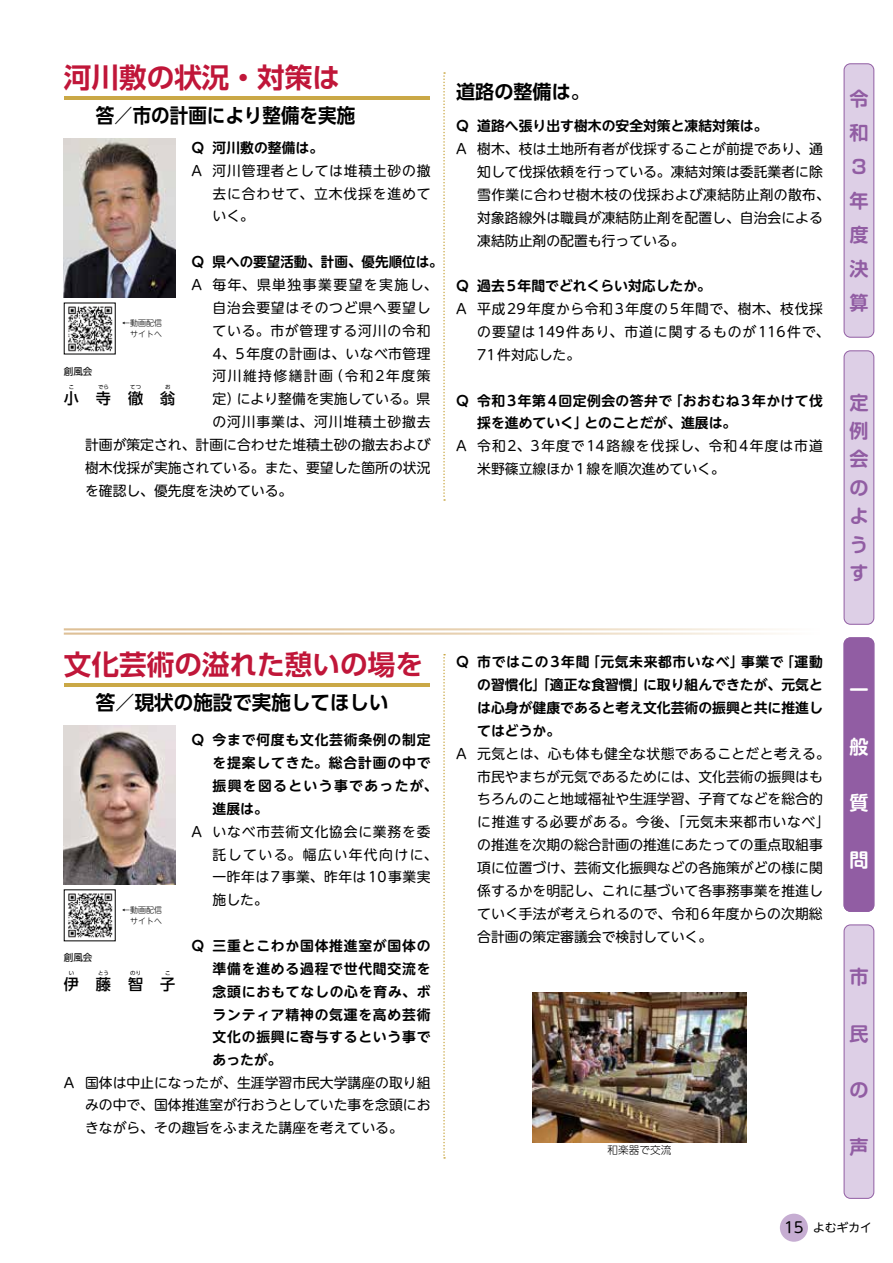
<style>
.page{position:relative;width:893px;height:1263px;background:#fff}
.page>*{position:absolute;margin:0;border:0;box-sizing:border-box;transform-origin:0 0}
.t1{font:700 27.6px "UD Shin Go Pro De";color:#c01639}
.t2{font:700 19.95px "UD Shin Go Pro De";color:#000}
.t3{font:700 19.95px "UD Shin Go Pro De";color:#000;scale:.93 1}
.t4{font:700 19.2px/34px "Soft Go Std De";color:#915da3}
.t5{font:700 19.2px "UD Shin Go Pro De";color:#000}
.t6{font:700 19.2px "Soft Go Std De";color:#fff}
.t7{font:500 15.15px "UD Shin Go Pro";color:#000}
.t8{font:13.8px/22.8px "UD Shin M Go Pro";color:#000;text-align:justify}
.t9{font:700 13.8px/22.8px "UD Shin M Go Pro De";color:#000;text-align:justify}
.t10{font:13.8px/22.8px "UD Shin M Go Pro";letter-spacing:.06em;color:#000}
.t11{font:13.8px/22.8px "UD Shin M Go Pro";letter-spacing:.07em;color:#000}
.t12{font:13.8px/22.8px "UD Shin M Go Pro";letter-spacing:.055em;color:#000}
.t13{font:700 13.8px/22.8px "UD Shin M Go Pro De";letter-spacing:.06em;color:#000}
.t14{font:700 13.8px/22.8px "UD Shin M Go Pro De";letter-spacing:.03em;color:#000}
.t15{font:11.7px "UD Shin M Go Pro";color:#000}
.t16{font:300 10.65px "UD Shin Go Pro";color:#000}
.t17{font:9.6px "UD Shin Go Pro";color:#000}
.t18{font:300 7.95px/10.6px "UD Shin M Go Pro";color:#000}
.t19{font:5.4px "UD Shin Go Pro";color:#000}
.s1{font-size:14.85px}
</style>
<div class="page">
<hr style="left:64px;top:97px;width:365px;height:3px;background:#caa846">
<svg style="left:443px;top:72px;width:2px;height:429px"></svg>
<img style="left:64px;top:138px;width:111px;height:160px">
<img style="left:68px;top:306px;width:45px;height:46px">
<hr style="left:64px;top:684px;width:365px;height:3px;background:#caa846">
<svg style="left:443px;top:654px;width:2px;height:505px"></svg>
<img style="left:64px;top:725px;width:111px;height:160px">
<img style="left:68px;top:893px;width:45px;height:45px">
<img style="left:533px;top:993px;width:213px;height:149px">
<div style="left:844px;top:64px;width:30px;height:273px;background:#ddcfe6;border-radius:6px"></div>
<div style="left:844px;top:63px;width:30px;height:275px;border:1px solid #915da3;border-radius:6px"></div>
<div style="left:844px;top:351px;width:30px;height:273px;background:#ddcfe6;border-radius:6px"></div>
<div style="left:844px;top:350px;width:30px;height:275px;border:1px solid #915da3;border-radius:6px"></div>
<div style="left:844px;top:925px;width:30px;height:273px;background:#ddcfe6;border-radius:6px"></div>
<div style="left:844px;top:924px;width:30px;height:275px;border:1px solid #915da3;border-radius:6px"></div>
<div style="left:780px;top:1214px;width:28px;height:28px;background:#c6add2;border-radius:50%"></div>
<div style="left:844px;top:638px;width:30px;height:273px;background:#915da3;border-radius:6px"></div>
<div style="left:844px;top:637px;width:30px;height:275px;border:1px solid #915da3;border-radius:6px"></div>
<h1 class="t1" style="left:64px;top:55px;width:278px">河川敷の状況・対策は</h1>
<h2 class="t3" style="left:96px;top:100px;width:281px">答／市の計画により整備を実施</h2>
<p class="t18" style="left:122px;top:317px;width:41px">←動画配信　サイトへ</p>
<p class="t17" style="left:64px;top:363px;width:30px">創風会</p>
<p class="t19" style="left:69px;top:382px;width:7px">こ</p>
<p class="t7" style="left:64px;top:386px;width:17px">小</p>
<p class="t19" style="left:98px;top:382px;width:12px">でら</p>
<p class="t7" style="left:96px;top:386px;width:17px">寺</p>
<p class="t19" style="left:130px;top:382px;width:12px">てつ</p>
<p class="t7" style="left:128px;top:386px;width:17px">徹</p>
<p class="t19" style="left:165px;top:382px;width:7px">お</p>
<p class="t7" style="left:160px;top:386px;width:17px">翁</p>
<p class="t9" style="left:191px;top:135px;width:133px">Q 河川敷の整備は。</p>
<p class="t8" style="left:213px;top:158px;width:219px;text-indent:-21px">A 河川管理者としては堆積土砂の撤去に合わせて、立木伐採を進めていく。</p>
<p class="t9" style="left:191px;top:250px;width:253px">Q 県への要望活動、計画、優先順位は。</p>
<p class="t10" style="left:213px;top:273px;width:226px;text-indent:-21px">A 毎年、県単独事業要望を実施し、自治会要望はそのつど県へ要望している。市が管理する河川の令和<br>4、5年度の計画は、いなべ市管理河川維持修繕計画（令和2年度策定）により整備を実施している。県の河川事業は、河川堆積土砂撤去</p>
<p class="t8" style="left:85px;top:432px;width:347px">計画が策定され、計画に合わせた堆積土砂の撤去および樹木伐採が実施されている。また、要望した箇所の状況を確認し、優先度を決めている。</p>
<h3 class="t5" style="left:456px;top:76px;width:135px">道路の整備は。</h3>
<p class="t9" style="left:456px;top:114px;width:313px">Q 道路へ張り出す樹木の安全対策と凍結対策は。</p>
<p class="t8" style="left:477px;top:137px;width:354px;text-align:left;text-indent:-21px">A 樹木、枝は土地所有者が伐採することが前提であり、通知して伐採依頼を行っている。凍結対策は委託業者に除雪作業に合わせ樹木枝の伐採および凍結防止剤の散布、対象路線外は職員が凍結防止剤を配置し、自治会による凍結防止剤の配置も行っている。</p>
<p class="t9" style="left:456px;top:274px;width:256px">Q 過去5年間でどれくらい対応したか。</p>
<p class="t11" style="left:477px;top:297px;width:354px;text-indent:-21px">A 平成29年度から令和3年度の5年間で、樹木、枝伐採の要望は149件あり、市道に関するものが116件で、<br>71件対応した。</p>
<p class="t14" style="left:477px;top:388px;width:347px;text-indent:-21px">Q 令和3年第4回定例会の答弁で「おおむね3年かけて伐採を進めていく」とのことだが、進展は。</p>
<p class="t11" style="left:477px;top:434px;width:347px;text-indent:-21px">A 令和2、3年度で14路線を伐採し、令和4年度は市道米野篠立線ほか1線を順次進めていく。</p>
<h3 class="t4" style="left:849px;top:80px;width:20px">令和<br>３年度決算</h3>
<h3 class="t4" style="left:849px;top:387px;width:20px;line-height:28.3px">定例会のようす</h3>
<h1 class="t1" style="left:64px;top:642px;width:361px">文化芸術の溢れた憩いの場を</h1>
<h2 class="t2" style="left:96px;top:686px;width:294px">答／現状の施設で実施してほしい</h2>
<p class="t18" style="left:122px;top:904px;width:41px">←動画配信　サイトへ</p>
<p class="t17" style="left:64px;top:950px;width:30px">創風会</p>
<p class="t19" style="left:69px;top:969px;width:7px">い</p>
<p class="t7" style="left:64px;top:972px;width:17px">伊</p>
<p class="t19" style="left:98px;top:969px;width:12px">とう</p>
<p class="t7" style="left:96px;top:972px;width:17px">藤</p>
<p class="t19" style="left:130px;top:969px;width:12px">のり</p>
<p class="t7" style="left:128px;top:972px;width:17px">智</p>
<p class="t19" style="left:165px;top:969px;width:7px">こ</p>
<p class="t7" style="left:160px;top:972px;width:17px">子</p>
<p class="t13" style="left:213px;top:728px;width:226px;text-indent:-21px">Q 今まで何度も文化芸術条例の制定を提案してきた。総合計画の中で振興を図るという事であったが、進展は。</p>
<p class="t12" style="left:213px;top:819px;width:226px;text-indent:-21px">A いなべ市芸術文化協会に業務を委託している。幅広い年代向けに、一昨年は7事業、昨年は10事業実施した。</p>
<p class="t9" style="left:213px;top:934px;width:219px;text-indent:-21px">Q 三重とこわか国体推進室が国体の準備を進める過程で世代間交流を念頭におもてなしの心を育み、ボランティア精神の気運を高め芸術文化の振興に寄与するという事であったが。</p>
<p class="t8" style="left:85px;top:1070px;width:347px;text-indent:-21px">A 国体は中止になったが、生涯学習市民大学講座の取り組みの中で、国体推進室が行おうとしていた事を念頭におきながら、その趣旨をふまえた講座を考えている。</p>
<p class="t9" style="left:477px;top:650px;width:347px;text-indent:-21px">Q 市ではこの3年間「元気未来都市いなべ」事業で「運動の習慣化」「適正な食習慣」に取り組んできたが、元気とは心身が健康であると考え文化芸術の振興と共に推進してはどうか。</p>
<p class="t8" style="left:477px;top:741px;width:354px;text-align:left;text-indent:-21px">A 元気とは、心も体も健全な状態であることだと考える。市民やまちが元気であるためには、文化芸術の振興はもちろんのこと地域福祉や生涯学習、子育てなどを総合的に推進する必要がある。今後、「元気未来都市いなべ」の推進を次期の総合計画の推進にあたっての重点取組事項に位置づけ、芸術文化振興などの各施策がどの様に関係するかを明記し、これに基づいて各事務事業を推進していく手法が考えられるので、令和6年度からの次期総合計画の策定審議会で検討していく。</p>
<p class="t16" style="left:608px;top:1142px;width:65px">和楽器で交流</p>
<h3 class="t6" style="left:849px;top:676px;width:20px">一</h3>
<h3 class="t6" style="left:849px;top:732px;width:20px">般</h3>
<h3 class="t6" style="left:849px;top:789px;width:20px">質</h3>
<h3 class="t6" style="left:849px;top:846px;width:20px">問</h3>
<h3 class="t4" style="left:849px;top:958px;width:20px">市</h3>
<h3 class="t4" style="left:849px;top:1015px;width:20px">民</h3>
<h3 class="t4" style="left:849px;top:1071px;width:20px">の</h3>
<h3 class="t4" style="left:849px;top:1128px;width:20px">声</h3>
<p class="t15" style="left:784px;top:1218px;width:89px"><span class="s1">15</span> よむギカイ</p>
</div>
